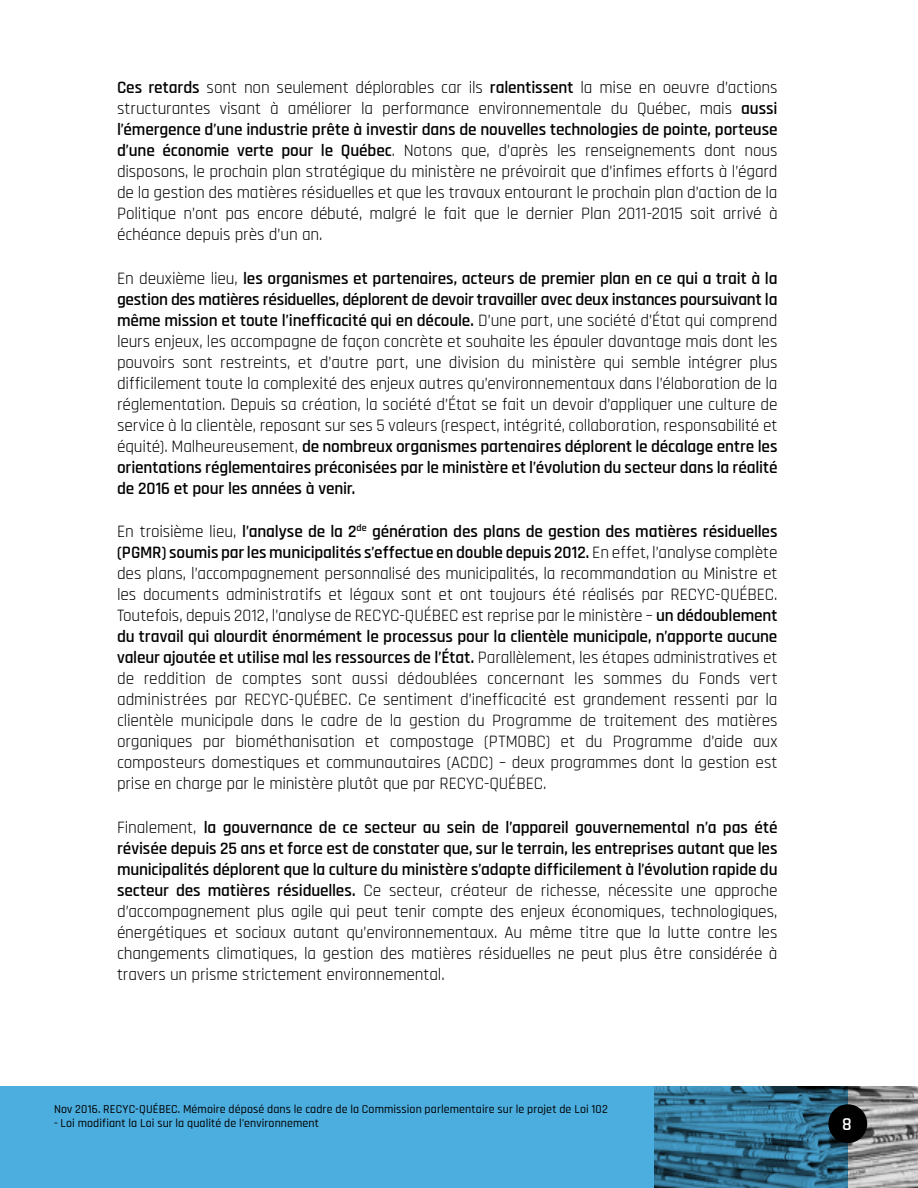
<style>
.page{position:relative;width:918px;height:1188px;background:#fff}
.page>*{position:absolute;margin:0;border:0;box-sizing:border-box;transform-origin:0 0}
.t1{font:600 18px "Rajdhani";color:#fff}
.Courant{font:17.25px/21px "Rajdhani";letter-spacing:-.01em;color:#000;text-align:justify}
.t2{font:500 12px "Rajdhani";letter-spacing:.005em;color:#000}
.s1{font-weight:600}
</style>
<div class="page">
<div style="left:0;top:1086px;width:848px;height:102px;background:#4caedf"></div>
<img style="left:654px;top:1086px;width:264px;height:102px">
<div style="left:828px;top:1104px;width:39px;height:39px;background:#000;border-radius:50%"></div>
<p class="Courant" style="left:117px;top:78px;width:662px"><span class="s1">Ces retards</span> sont non seulement déplorables car ils <span class="s1">ralentissent</span> la mise en oeuvre d’actions structurantes visant à améliorer la performance environnementale du Québec, mais <span class="s1">aussi l’émergence d’une industrie prête à investir dans de nouvelles technologies de pointe, porteuse d’une économie verte pour le Québec</span>. Notons que, d’après les renseignements dont nous disposons, le prochain plan stratégique du ministère ne prévoirait que d’infimes efforts à l’égard de la gestion des matières résiduelles et que les travaux entourant le prochain plan d’action de la Politique n’ont pas encore débuté, malgré le fait que le dernier Plan 2011-2015 soit arrivé à échéance depuis près d’un an.</p>
<p class="Courant" style="left:117px;top:268px;width:662px">En deuxième lieu, <span class="s1">les organismes et partenaires, acteurs de premier plan en ce qui a trait à la gestion des matières résiduelles, déplorent de devoir travailler avec deux instances poursuivant la même mission et toute l’inefficacité qui en découle.</span> D’une part, une société d’État qui comprend leurs enjeux, les accompagne de façon concrète et souhaite les épauler davantage mais dont les pouvoirs sont restreints, et d’autre part, une division du ministère qui semble intégrer plus difficilement toute la complexité des enjeux autres qu’environnementaux dans l’élaboration de la réglementation. Depuis sa création, la société d’État se fait un devoir d’appliquer une culture de service à la clientèle, reposant sur ses 5 valeurs (respect, intégrité, collaboration, responsabilité et équité). Malheureusement, <span class="s1">de nombreux organismes partenaires déplorent le décalage entre les orientations réglementaires préconisées par le ministère et l’évolution du secteur dans la réalité de 2016 et pour les années à venir.</span></p>
<p class="Courant" style="left:117px;top:522px;width:662px">En troisième lieu, <span class="s1">l’analyse de la 2</span><sup>de</sup> <span class="s1">génération des plans de gestion des matières résiduelles (PGMR) soumis par les municipalités s’effectue en double depuis 2012.</span> En effet, l’analyse complète des plans, l’accompagnement personnalisé des municipalités, la recommandation au Ministre et les documents administratifs et légaux sont et ont toujours été réalisés par RECYC-QUÉBEC.<br>Toutefois, depuis 2012, l’analyse de RECYC-QUÉBEC est reprise par le ministère – <span class="s1">un dédoublement du travail qui alourdit énormément le processus pour la clientèle municipale, n’apporte aucune valeur ajoutée et utilise mal les ressources de l’État.</span> Parallèlement, les étapes administratives et de reddition de comptes sont aussi dédoublées concernant les sommes du Fonds vert administrées par RECYC-QUÉBEC. Ce sentiment d’inefficacité est grandement ressenti par la clientèle municipale dans le cadre de la gestion du Programme de traitement des matières organiques par biométhanisation et compostage (PTMOBC) et du Programme d’aide aux composteurs domestiques et communautaires (ACDC) – deux programmes dont la gestion est prise en charge par le ministère plutôt que par RECYC-QUÉBEC.</p>
<p class="Courant" style="left:117px;top:817px;width:662px">Finalement, <span class="s1">la gouvernance de ce secteur au sein de l’appareil gouvernemental n’a pas été révisée depuis 25 ans et force est de constater que, sur le terrain, les entreprises autant que les municipalités déplorent que la culture du ministère s’adapte difficilement à l’évolution rapide du secteur des matières résiduelles.</span> Ce secteur, créateur de richesse, nécessite une approche d’accompagnement plus agile qui peut tenir compte des enjeux économiques, technologiques, énergétiques et sociaux autant qu’environnementaux. Au même titre que la lutte contre les changements climatiques, la gestion des matières résiduelles ne peut plus être considérée à travers un prisme strictement environnemental.</p>
<p class="t2" style="left:54px;top:1102px;width:555px">Nov 2016. RECYC-QUÉBEC. Mémoire déposé dans le cadre de la Commission parlementaire sur le projet de Loi 102</p>
<p class="t2" style="left:54px;top:1116px;width:267px">- Loi modifiant la Loi sur la qualité de l’environnement</p>
<p class="t1" style="left:842px;top:1114px;width:11px">8</p>
</div>
